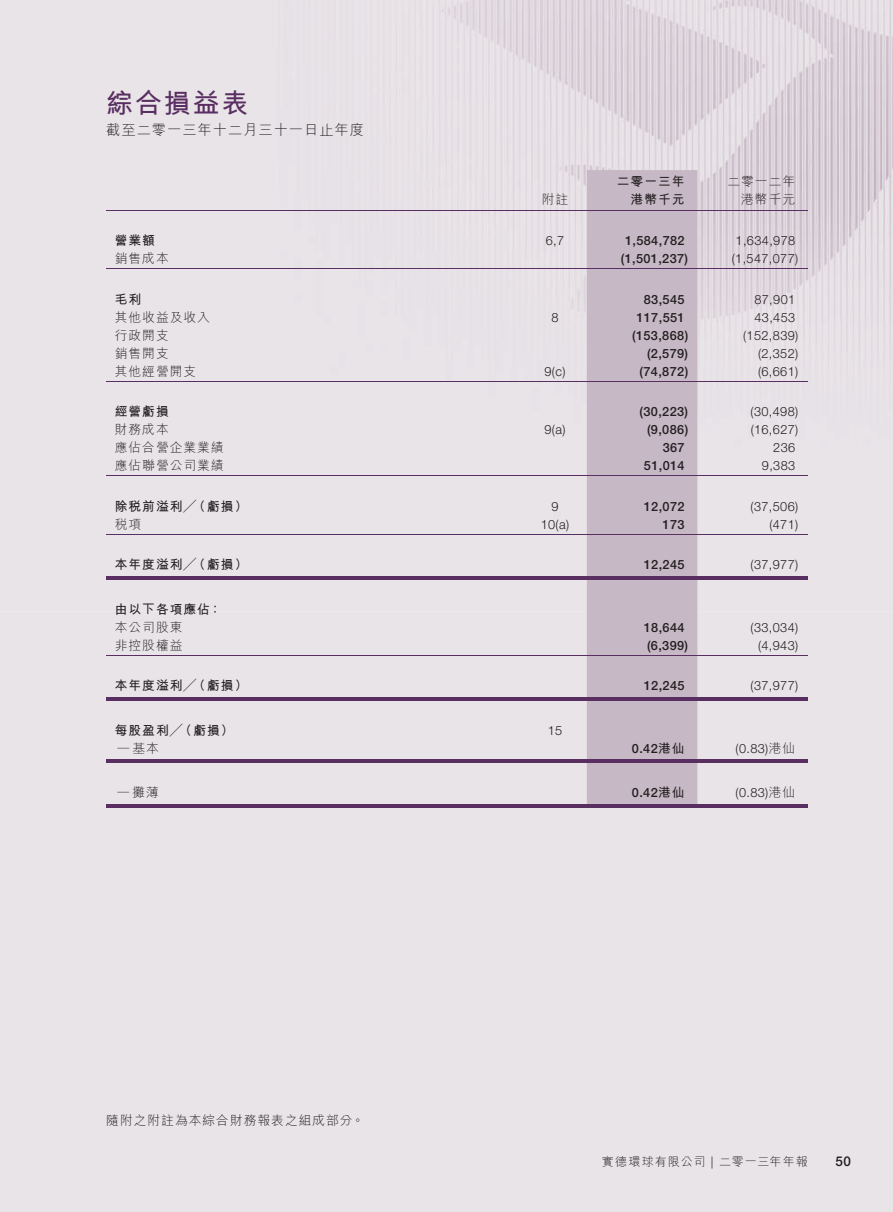
<style>
.page{position:relative;width:893px;height:1212px;background:#fff}
.page>*{position:absolute;margin:0;border:0;box-sizing:border-box;transform-origin:0 0}
.t1{font:27px "M Hei HK Bold E Ten B5 H";letter-spacing:.07em;color:#592e61}
.t2{font:14.25px "M Hei HK Light E Ten B5 H";letter-spacing:.07em;color:#231f20}
.t3{font:500 13.5px "Helvetica Neue LT Std";color:#231f20}
.t4{font:300 12.75px "Helvetica Neue LT Std";letter-spacing:.03em;color:#231f20}
.t5{font:500 12.75px "Helvetica Neue LT Std";letter-spacing:.03em;color:#231f20}
.t6{font:12.75px "M Hei HK Light E Ten B5 H";letter-spacing:.08em;color:#231f20}
.t7{font:12.75px "M Hei HK Bold E Ten B5 H";letter-spacing:.08em;color:#231f20}
.t8{font:12.75px "M Hei HK Light E Ten B5 H";letter-spacing:.08em;color:#231f20;scale:1.35 1}
.t9{font:12px "M Hei HK Light E Ten B5 H";letter-spacing:.095em;color:#231f20}
.s1{font-family:"M Hei HK Bold E Ten B5 H";font-weight:400}
.s2{font-family:"M Hei HK Light E Ten B5 H";font-weight:400}
.s3{font-family:"Helvetica Neue LT Std";font-weight:300}
</style>
<div class="page">
<div style="left:0;top:611px;width:893px;height:601px;background:#e9e4e8"></div>
<img style="left:0;top:0;width:893px;height:611px">
<div style="left:587px;top:170px;width:110px;height:634px;background:#c7b8c5"></div>
<hr style="left:106px;top:210px;width:702px;height:1px;background:#592e61">
<hr style="left:106px;top:268px;width:702px;height:1px;background:#592e61">
<hr style="left:106px;top:381px;width:702px;height:1px;background:#592e61">
<hr style="left:106px;top:475px;width:702px;height:1px;background:#592e61">
<hr style="left:106px;top:534px;width:702px;height:1px;background:#592e61">
<hr style="left:106px;top:576px;width:702px;height:3px;background:#592e61">
<hr style="left:106px;top:655px;width:702px;height:1px;background:#592e61">
<hr style="left:106px;top:697px;width:702px;height:3px;background:#592e61">
<hr style="left:106px;top:760px;width:702px;height:3px;background:#592e61">
<hr style="left:106px;top:804px;width:702px;height:3px;background:#592e61">
<h1 class="t1" style="left:106px;top:93px;width:144px">綜合損益表</h1>
<p class="t2" style="left:106px;top:125px;width:259px">截至二零一三年十二月三十一日止年度</p>
<p class="t7" style="left:617px;top:177px;width:69px">二零一三年</p>
<p class="t6" style="left:727px;top:177px;width:69px">二零一二年</p>
<p class="t6" style="left:542px;top:195px;width:28px">附註</p>
<p class="t7" style="left:631px;top:195px;width:55px">港幣千元</p>
<p class="t6" style="left:741px;top:195px;width:55px">港幣千元</p>
<p class="t7" style="left:115px;top:235px;width:42px">營業額</p>
<p class="t4" style="left:546px;top:236px;width:20px">6,7</p>
<p class="t5" style="left:625px;top:236px;width:61px">1,584,782</p>
<p class="t4" style="left:736px;top:236px;width:61px">1,634,978</p>
<p class="t6" style="left:115px;top:253px;width:55px">銷售成本</p>
<p class="t5" style="left:621px;top:254px;width:69px">(1,501,237)</p>
<p class="t4" style="left:732px;top:254px;width:68px">(1,547,077)</p>
<p class="t7" style="left:115px;top:294px;width:28px">毛利</p>
<p class="t5" style="left:644px;top:294px;width:42px">83,545</p>
<p class="t4" style="left:754px;top:294px;width:42px">87,901</p>
<p class="t6" style="left:115px;top:312px;width:97px">其他收益及收入</p>
<p class="t4" style="left:551px;top:312px;width:9px">8</p>
<p class="t5" style="left:636px;top:312px;width:50px">117,551</p>
<p class="t4" style="left:754px;top:312px;width:42px">43,453</p>
<p class="t6" style="left:115px;top:330px;width:55px">行政開支</p>
<p class="t5" style="left:632px;top:330px;width:58px">(153,868)</p>
<p class="t4" style="left:743px;top:330px;width:57px">(152,839)</p>
<p class="t6" style="left:115px;top:348px;width:55px">銷售開支</p>
<p class="t5" style="left:647px;top:348px;width:43px">(2,579)</p>
<p class="t4" style="left:758px;top:348px;width:42px">(2,352)</p>
<p class="t6" style="left:115px;top:366px;width:83px">其他經營開支</p>
<p class="t4" style="left:544px;top:366px;width:22px">9(c)</p>
<p class="t5" style="left:640px;top:366px;width:50px">(74,872)</p>
<p class="t4" style="left:758px;top:366px;width:42px">(6,661)</p>
<p class="t7" style="left:115px;top:406px;width:55px">經營虧損</p>
<p class="t5" style="left:640px;top:407px;width:50px">(30,223)</p>
<p class="t4" style="left:751px;top:407px;width:49px">(30,498)</p>
<p class="t6" style="left:115px;top:424px;width:55px">財務成本</p>
<p class="t4" style="left:544px;top:425px;width:22px">9(a)</p>
<p class="t5" style="left:647px;top:425px;width:43px">(9,086)</p>
<p class="t4" style="left:751px;top:425px;width:49px">(16,627)</p>
<p class="t6" style="left:115px;top:442px;width:110px">應佔合營企業業績</p>
<p class="t5" style="left:663px;top:443px;width:23px">367</p>
<p class="t4" style="left:773px;top:443px;width:23px">236</p>
<p class="t6" style="left:115px;top:460px;width:110px">應佔聯營公司業績</p>
<p class="t5" style="left:644px;top:461px;width:42px">51,014</p>
<p class="t4" style="left:762px;top:461px;width:35px">9,383</p>
<p class="t7" style="left:115px;top:501px;width:134px">除稅前溢利╱（虧損）</p>
<p class="t4" style="left:551px;top:501px;width:9px">9</p>
<p class="t5" style="left:644px;top:501px;width:42px">12,072</p>
<p class="t4" style="left:751px;top:501px;width:49px">(37,506)</p>
<p class="t6" style="left:115px;top:519px;width:28px">稅項</p>
<p class="t4" style="left:541px;top:519px;width:30px">10(a)</p>
<p class="t5" style="left:663px;top:519px;width:23px">173</p>
<p class="t4" style="left:769px;top:519px;width:30px">(471)</p>
<p class="t7" style="left:115px;top:559px;width:134px">本年度溢利╱（虧損）</p>
<p class="t5" style="left:644px;top:560px;width:42px">12,245</p>
<p class="t4" style="left:751px;top:560px;width:49px">(37,977)</p>
<p class="t7" style="left:115px;top:604px;width:108px">由以下各項應佔：</p>
<p class="t6" style="left:115px;top:622px;width:69px">本公司股東</p>
<p class="t5" style="left:644px;top:622px;width:42px">18,644</p>
<p class="t4" style="left:751px;top:622px;width:49px">(33,034)</p>
<p class="t6" style="left:115px;top:640px;width:69px">非控股權益</p>
<p class="t5" style="left:647px;top:640px;width:43px">(6,399)</p>
<p class="t4" style="left:758px;top:640px;width:42px">(4,943)</p>
<p class="t7" style="left:115px;top:680px;width:134px">本年度溢利╱（虧損）</p>
<p class="t5" style="left:644px;top:681px;width:42px">12,245</p>
<p class="t4" style="left:751px;top:681px;width:49px">(37,977)</p>
<p class="t7" style="left:115px;top:725px;width:120px">每股盈利╱（虧損）</p>
<p class="t4" style="left:548px;top:725px;width:16px">15</p>
<p class="t8" style="left:115px;top:743px;width:34px">－基本</p>
<p class="t5" style="left:632px;top:743px;width:54px">0.42<span class="s1">港仙</span></p>
<p class="t4" style="left:736px;top:743px;width:61px">(0.83)<span class="s2">港仙</span></p>
<p class="t8" style="left:115px;top:787px;width:34px">－攤薄</p>
<p class="t5" style="left:632px;top:788px;width:54px">0.42<span class="s1">港仙</span></p>
<p class="t4" style="left:736px;top:788px;width:61px">(0.83)<span class="s2">港仙</span></p>
<p class="t6" style="left:106px;top:1116px;width:259px">隨附之附註為本綜合財務報表之組成部分。</p>
<p class="t9" style="left:602px;top:1157px;width:208px">實德環球有限公司 <span class="s3">|</span> 二零一三年年報</p>
<p class="t3" style="left:836px;top:1157px;width:17px">50</p>
</div>
